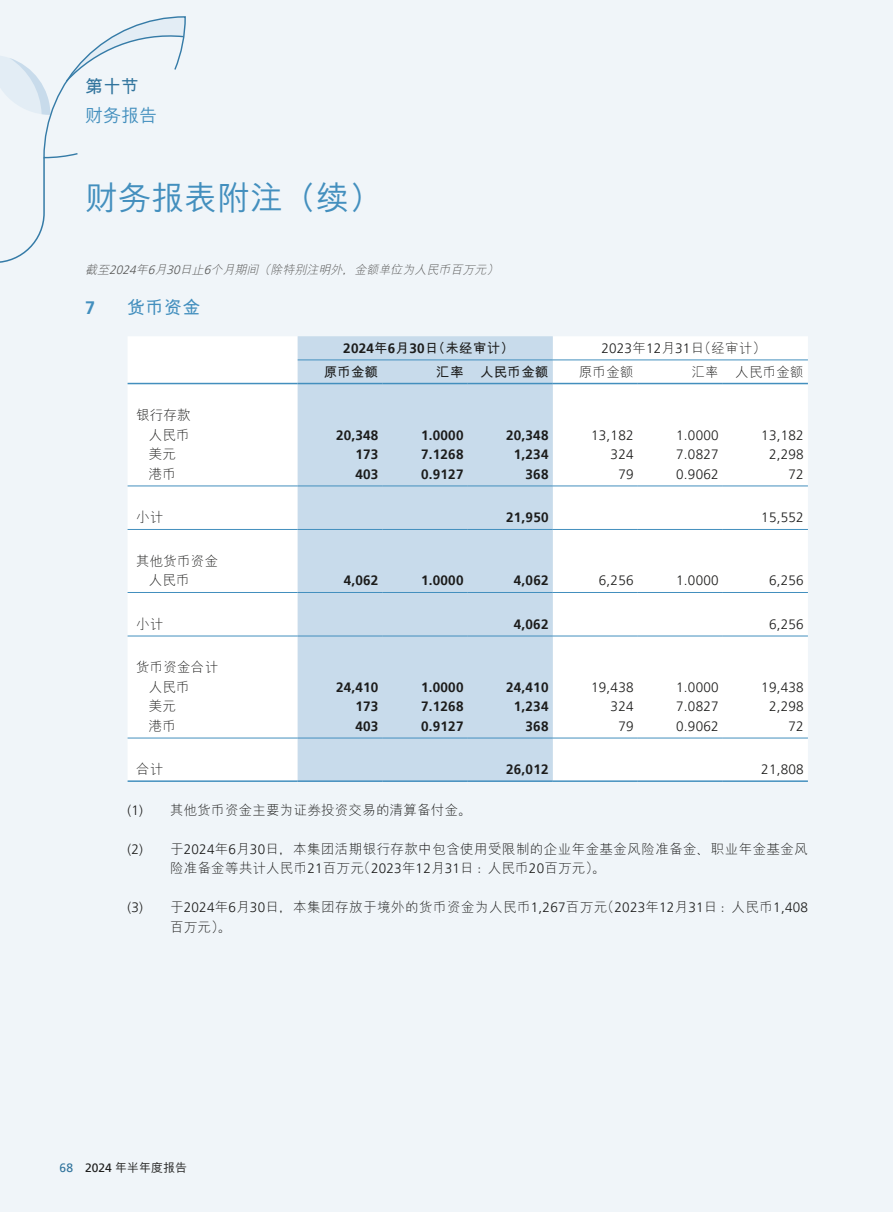
<style>
.page{position:relative;width:893px;height:1212px;background:#f0f5f9}
.page>*{position:absolute;margin:0;border:0;box-sizing:border-box;transform-origin:0 0}
.t1{font:500 33px "M Hei PRC";color:#438fbe}
.t2{font:500 18px "M Hei PRC";color:#438fbe}
.t3{font:700 18px "M Hei PRC";color:#438fbe}
.t4{font:700 18px "M Hei PRC";color:#31749d}
.t5{font:700 18px "Frutiger LT Pro";color:#438fbe}
.t6{font:300 13.5px/19.5px "M Hei PRC";letter-spacing:.015em;color:#1c1c1b}
.t7{font:300 13.5px "Frutiger LT Pro";letter-spacing:.015em;color:#1c1c1b}
.t8{font:700 13.5px "Frutiger LT Pro";letter-spacing:.015em;color:#1c1c1b}
.t9{font:300 13.5px/19.5px "M Hei PRC";letter-spacing:.035em;color:#1c1c1b}
.t10{font:700 13.5px "M Hei PRC";letter-spacing:.015em;color:#1c1c1b}
.t11{font:italic 300 12px "M Hei PRC";color:#575756}
.t12{font:500 12px "M Hei PRC";color:#1c1c1b}
.s1{font-family:"Frutiger LT Pro"}
.s2{font-family:"M Hei PRC"}
.s3{font-family:"Frutiger LT Pro";font-weight:400;color:#31749d}
.s4{font-family:"Frutiger LT Pro";font-weight:400}
</style>
<div class="page">
<svg style="left:0;top:17px;width:186px;height:246px"></svg>
<div style="left:128px;top:337px;width:680px;height:443px;background:#fff"></div>
<div style="left:298px;top:336px;width:255px;height:444px;background:#c8dbeb"></div>
<hr style="left:298px;top:359px;width:255px;height:1px;background:#438fbe">
<hr style="left:553px;top:359px;width:255px;height:1px;background:#438fbe">
<hr style="left:128px;top:383px;width:170px;height:1px;background:#438fbe">
<hr style="left:298px;top:383px;width:85px;height:1px;background:#438fbe">
<hr style="left:383px;top:383px;width:85px;height:1px;background:#438fbe">
<hr style="left:468px;top:383px;width:85px;height:1px;background:#438fbe">
<hr style="left:553px;top:383px;width:85px;height:1px;background:#438fbe">
<hr style="left:638px;top:383px;width:85px;height:1px;background:#438fbe">
<hr style="left:723px;top:383px;width:85px;height:1px;background:#438fbe">
<hr style="left:128px;top:485px;width:170px;height:1px;background:#438fbe">
<hr style="left:298px;top:485px;width:85px;height:1px;background:#438fbe">
<hr style="left:383px;top:485px;width:85px;height:1px;background:#438fbe">
<hr style="left:468px;top:485px;width:85px;height:1px;background:#438fbe">
<hr style="left:553px;top:485px;width:85px;height:1px;background:#438fbe">
<hr style="left:638px;top:485px;width:85px;height:1px;background:#438fbe">
<hr style="left:723px;top:485px;width:85px;height:1px;background:#438fbe">
<hr style="left:128px;top:529px;width:170px;height:1px;background:#438fbe">
<hr style="left:298px;top:529px;width:85px;height:1px;background:#438fbe">
<hr style="left:383px;top:529px;width:85px;height:1px;background:#438fbe">
<hr style="left:468px;top:529px;width:85px;height:1px;background:#438fbe">
<hr style="left:553px;top:529px;width:85px;height:1px;background:#438fbe">
<hr style="left:638px;top:529px;width:85px;height:1px;background:#438fbe">
<hr style="left:723px;top:529px;width:85px;height:1px;background:#438fbe">
<hr style="left:128px;top:592px;width:170px;height:1px;background:#438fbe">
<hr style="left:298px;top:592px;width:85px;height:1px;background:#438fbe">
<hr style="left:383px;top:592px;width:85px;height:1px;background:#438fbe">
<hr style="left:468px;top:592px;width:85px;height:1px;background:#438fbe">
<hr style="left:553px;top:592px;width:85px;height:1px;background:#438fbe">
<hr style="left:638px;top:592px;width:85px;height:1px;background:#438fbe">
<hr style="left:723px;top:592px;width:85px;height:1px;background:#438fbe">
<hr style="left:128px;top:636px;width:170px;height:1px;background:#438fbe">
<hr style="left:298px;top:636px;width:85px;height:1px;background:#438fbe">
<hr style="left:383px;top:636px;width:85px;height:1px;background:#438fbe">
<hr style="left:468px;top:636px;width:85px;height:1px;background:#438fbe">
<hr style="left:553px;top:636px;width:85px;height:1px;background:#438fbe">
<hr style="left:638px;top:636px;width:85px;height:1px;background:#438fbe">
<hr style="left:723px;top:636px;width:85px;height:1px;background:#438fbe">
<hr style="left:128px;top:738px;width:170px;height:1px;background:#438fbe">
<hr style="left:298px;top:738px;width:85px;height:1px;background:#438fbe">
<hr style="left:383px;top:738px;width:85px;height:1px;background:#438fbe">
<hr style="left:468px;top:738px;width:85px;height:1px;background:#438fbe">
<hr style="left:553px;top:738px;width:85px;height:1px;background:#438fbe">
<hr style="left:638px;top:738px;width:85px;height:1px;background:#438fbe">
<hr style="left:723px;top:738px;width:85px;height:1px;background:#438fbe">
<hr style="left:128px;top:780px;width:170px;height:2px;background:#438fbe">
<hr style="left:298px;top:780px;width:85px;height:2px;background:#438fbe">
<hr style="left:383px;top:780px;width:85px;height:2px;background:#438fbe">
<hr style="left:468px;top:780px;width:85px;height:2px;background:#438fbe">
<hr style="left:553px;top:780px;width:85px;height:2px;background:#438fbe">
<hr style="left:638px;top:780px;width:85px;height:2px;background:#438fbe">
<hr style="left:723px;top:780px;width:85px;height:2px;background:#438fbe">
<h2 class="t4" style="left:85px;top:76px;width:55px">第十节</h2>
<h2 class="t2" style="left:85px;top:106px;width:73px">财务报告</h2>
<h1 class="t1" style="left:85px;top:180px;width:298px">财务报表附注（续）</h1>
<p class="t11" style="left:85px;top:263px;width:418px">截至<span class="s1">2024</span>年<span class="s1">6</span>月<span class="s1">30</span>日止<span class="s1">6</span>个月期间（除特别注明外，金额单位为人民币百万元）</p>
<h2 class="t5" style="left:85px;top:297px;width:12px">7</h2>
<h2 class="t3" style="left:128px;top:297px;width:74px">货币资金</h2>
<p class="t6" style="left:136px;top:406px;width:56px;text-align:right">银行存款人民币</p>
<p class="t10" style="left:343px;top:340px;width:172px"><span class="s1">2024</span>年<span class="s1">6</span>月<span class="s1">30</span>日（未经审计）</p>
<p class="t7" style="left:601px;top:340px;width:166px">2023<span class="s2">年</span>12<span class="s2">月</span>31<span class="s2">日（经审计）</span></p>
<p class="t10" style="left:324px;top:364px;width:56px">原币金额</p>
<p class="t10" style="left:436px;top:364px;width:114px">汇率 人民币金额</p>
<p class="t6" style="left:579px;top:362px;width:56px">原币金额</p>
<p class="t6" style="left:691px;top:362px;width:114px">汇率 人民币金额</p>
<p class="t8" style="left:336px;top:427px;width:44px">20,348</p>
<p class="t8" style="left:421px;top:427px;width:44px">1.0000</p>
<p class="t8" style="left:506px;top:427px;width:44px">20,348</p>
<p class="t7" style="left:591px;top:427px;width:44px">13,182</p>
<p class="t7" style="left:676px;top:427px;width:44px">1.0000</p>
<p class="t7" style="left:761px;top:427px;width:44px">13,182</p>
<p class="t6" style="left:149px;top:445px;width:29px">美元</p>
<p class="t8" style="left:355px;top:446px;width:24px">173</p>
<p class="t8" style="left:421px;top:446px;width:44px">7.1268</p>
<p class="t8" style="left:514px;top:446px;width:36px">1,234</p>
<p class="t7" style="left:611px;top:447px;width:24px">324</p>
<p class="t7" style="left:676px;top:447px;width:44px">7.0827</p>
<p class="t7" style="left:769px;top:447px;width:36px">2,298</p>
<p class="t6" style="left:149px;top:464px;width:29px">港币</p>
<p class="t8" style="left:355px;top:466px;width:24px">403</p>
<p class="t8" style="left:421px;top:466px;width:44px">0.9127</p>
<p class="t8" style="left:526px;top:466px;width:24px">368</p>
<p class="t7" style="left:618px;top:466px;width:17px">79</p>
<p class="t7" style="left:676px;top:466px;width:44px">0.9062</p>
<p class="t7" style="left:788px;top:466px;width:17px">72</p>
<p class="t6" style="left:136px;top:508px;width:29px">小计</p>
<p class="t8" style="left:506px;top:509px;width:44px">21,950</p>
<p class="t7" style="left:761px;top:510px;width:44px">15,552</p>
<p class="t6" style="left:149px;top:551px;width:71px;text-indent:-13px">其他货币资金人民币</p>
<p class="t8" style="left:344px;top:572px;width:36px">4,062</p>
<p class="t8" style="left:421px;top:572px;width:44px">1.0000</p>
<p class="t8" style="left:514px;top:572px;width:36px">4,062</p>
<p class="t7" style="left:599px;top:573px;width:36px">6,256</p>
<p class="t7" style="left:676px;top:573px;width:44px">1.0000</p>
<p class="t7" style="left:769px;top:573px;width:36px">6,256</p>
<p class="t6" style="left:136px;top:614px;width:29px">小计</p>
<p class="t8" style="left:514px;top:616px;width:36px">4,062</p>
<p class="t7" style="left:769px;top:616px;width:36px">6,256</p>
<p class="t6" style="left:149px;top:658px;width:71px;text-indent:-13px">货币资金合计人民币</p>
<p class="t8" style="left:336px;top:679px;width:44px">24,410</p>
<p class="t8" style="left:421px;top:679px;width:44px">1.0000</p>
<p class="t8" style="left:506px;top:679px;width:44px">24,410</p>
<p class="t7" style="left:591px;top:679px;width:44px">19,438</p>
<p class="t7" style="left:676px;top:679px;width:44px">1.0000</p>
<p class="t7" style="left:761px;top:679px;width:44px">19,438</p>
<p class="t6" style="left:149px;top:697px;width:29px">美元</p>
<p class="t8" style="left:355px;top:698px;width:24px">173</p>
<p class="t8" style="left:421px;top:698px;width:44px">7.1268</p>
<p class="t8" style="left:514px;top:698px;width:36px">1,234</p>
<p class="t7" style="left:611px;top:699px;width:24px">324</p>
<p class="t7" style="left:676px;top:699px;width:44px">7.0827</p>
<p class="t7" style="left:769px;top:699px;width:36px">2,298</p>
<p class="t6" style="left:149px;top:716px;width:29px">港币</p>
<p class="t8" style="left:355px;top:718px;width:24px">403</p>
<p class="t8" style="left:421px;top:718px;width:44px">0.9127</p>
<p class="t8" style="left:526px;top:718px;width:24px">368</p>
<p class="t7" style="left:618px;top:718px;width:17px">79</p>
<p class="t7" style="left:676px;top:718px;width:44px">0.9062</p>
<p class="t7" style="left:788px;top:718px;width:17px">72</p>
<p class="t6" style="left:136px;top:760px;width:29px">合计</p>
<p class="t8" style="left:506px;top:761px;width:44px">26,012</p>
<p class="t7" style="left:761px;top:762px;width:44px">21,808</p>
<p class="t6" style="left:128px;top:800px;width:346px"><span class="s1">(1)</span> 其他货币资金主要为证券投资交易的清算备付金。</p>
<p class="t6" style="left:170px;top:839px;width:639px;text-indent:-43px"><span class="s1">(2)</span> 于<span class="s1">2024</span>年<span class="s1">6</span>月<span class="s1">30</span>日，本集团活期银行存款中包含使用受限制的企业年金基金风险准备金、职业年金基金风险准备金等共计人民币<span class="s1">21</span>百万元（<span class="s1">2023</span>年<span class="s1">12</span>月<span class="s1">31</span>日：人民币<span class="s1">20</span>百万元）。</p>
<p class="t9" style="left:170px;top:898px;width:639px;text-indent:-43px"><span class="s1">(3)</span> 于<span class="s1">2024</span>年<span class="s1">6</span>月<span class="s1">30</span>日，本集团存放于境外的货币资金为人民币<span class="s1">1,267</span>百万元（<span class="s1">2023</span>年<span class="s1">12</span>月<span class="s1">31</span>日：人民币<span class="s1">1,408</span>百万元）。</p>
<p class="t12" style="left:59px;top:1160px;width:129px"><span class="s3">68</span> <span class="s4">2024</span> 年半年度报告</p>
</div>
